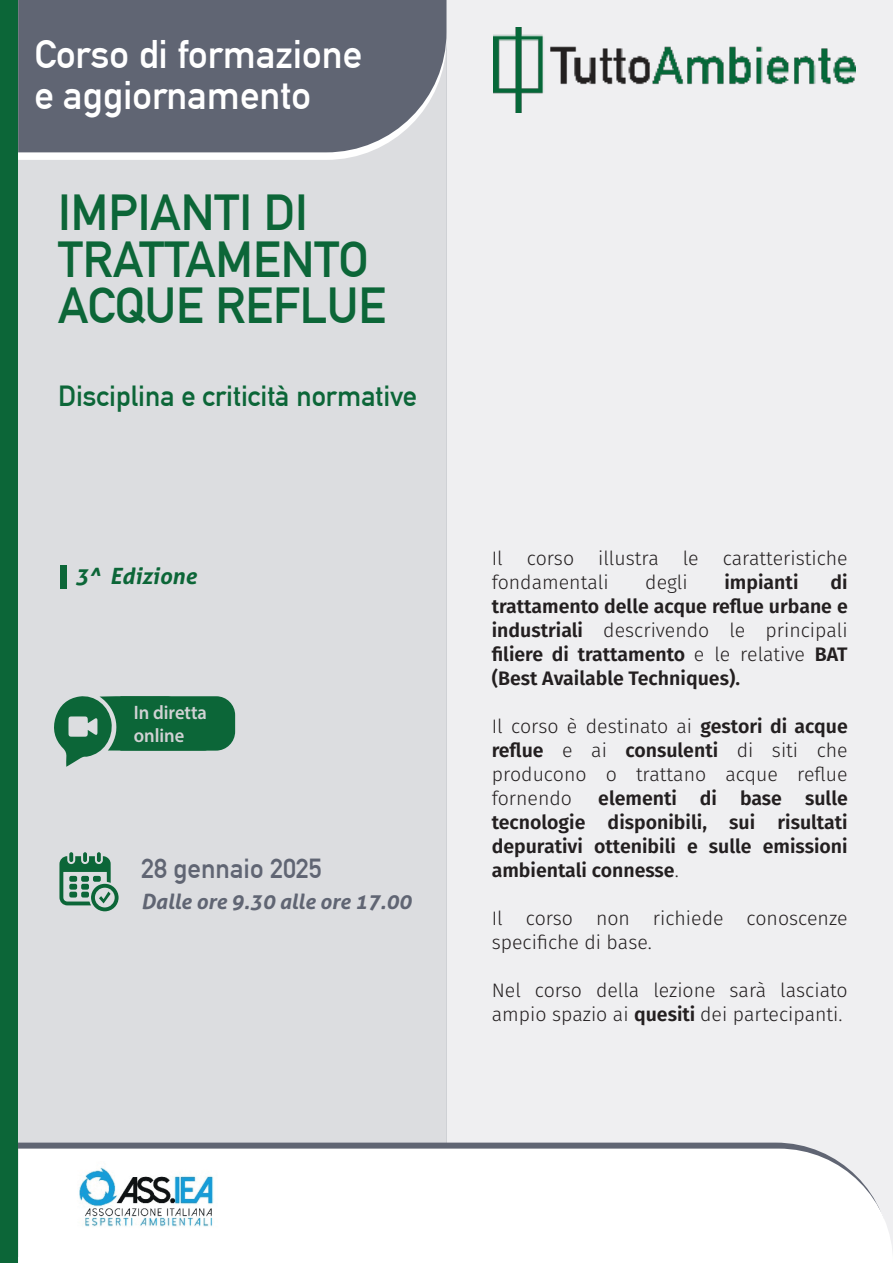
<style>
.page{position:relative;width:893px;height:1263px;background:#fff}
.page>*{position:absolute;margin:0;border:0;box-sizing:border-box;transform-origin:0 0}
.t1{font:49.5px/46.5px "DIN Mittelschrift Std";color:#0c6638}
.t2{font:39px/40.5px "DIN Mittelschrift Std";color:#fff}
.t3{font:28.5px "DIN Mittelschrift Std";color:#0c6638}
.t4{font:27px "DIN Mittelschrift Std";color:#606573}
.t5{font:italic 700 22.5px "Aller";color:#0c6638}
.t6{font:italic 700 21px "Aller";color:#606573}
.t7{font:300 19.5px/24px "Fira Sans";color:#231f20}
.t8{font:600 19.5px/24px "Fira Sans";color:#231f20;text-align:justify}
.t9{font:600 19.5px/23.4px "Myriad Pro";color:#d1d2d4;scale:.95 1}
.s1{font-weight:300}
.s2{font-weight:600}
</style>
<div class="page">
<div style="left:0;top:0;width:446px;height:1263px;background:#dcdde0"></div>
<div style="left:446px;top:0;width:447px;height:1263px;background:#efeff1"></div>
<svg style="left:18px;top:1142px;width:792px;height:6px;fill:#606573"></svg>
<div style="left:18px;top:1148px;width:875px;height:115px;background:#fff"></div>
<svg style="left:18px;top:152px;width:350px;height:8px;fill:#fff"></svg>
<div style="left:18px;top:0;width:428px;height:152px;background:#606573"></div>
<div style="left:0;top:0;width:18px;height:1263px;background:#0c6638"></div>
<svg style="left:59px;top:852px;width:60px;height:59px"></svg>
<img style="left:68px;top:1161px;width:158px;height:72px">
<div style="left:60px;top:566px;width:6px;height:23px;background:#0c6638"></div>
<img style="left:494px;top:28px;width:362px;height:84px">
<svg style="left:54px;top:696px;width:181px;height:71px"></svg>
<h2 class="t2" style="left:34px;top:34px;width:329px">Corso di formazione e aggiornamento</h2>
<h1 class="t1" style="left:58px;top:190px;width:329px">IMPIANTI DI<br>TRATTAMENTO<br>ACQUE REFLUE</h1>
<h3 class="t3" style="left:58px;top:379px;width:360px">Disciplina e criticità normative</h3>
<p class="t5" style="left:75px;top:562px;width:123px">3^ Edizione</p>
<p class="t9" style="left:134px;top:700px;width:79px">In diretta online</p>
<h3 class="t4" style="left:141px;top:852px;width:182px">28 gennaio 2025</h3>
<p class="t6" style="left:141px;top:889px;width:272px">Dalle ore 9.30 alle ore 17.00</p>
<p class="t7" style="left:492px;top:546px;width:357px">Il corso illustra le caratteristiche fondamentali</p>
<p class="t8" style="left:492px;top:569px;width:358px;text-indent:339px">di trattamento delle acque reflue urbane e industriali <span class="s1">descrivendo le principali </span>filiere di trattamento <span class="s1">e le relative</span> BAT (Best Available Techniques).</p>
<p class="t7" style="left:492px;top:714px;width:358px;text-align:justify">Il corso è destinato ai <span class="s2">gestori di acque reflue</span> e ai <span class="s2">consulenti</span> di siti che producono o trattano acque reflue fornendo</p>
<p class="t7" style="left:645px;top:570px;width:44px">degli</p>
<p class="t8" style="left:724px;top:569px;width:76px">impianti</p>
<p class="t8" style="left:492px;top:785px;width:357px;text-indent:107px">elementi di base sulle tecnologie disponibili, sui risultati depurativi ottenibili e sulle emissioni ambientali connesse<span class="s1">.</span></p>
<p class="t7" style="left:492px;top:906px;width:357px">Il corso non richiede conoscenze specifiche di base.</p>
<p class="t7" style="left:492px;top:978px;width:358px">Nel corso della lezione sarà lasciato ampio spazio ai <span class="s2">quesiti</span> dei partecipanti.</p>
</div>
